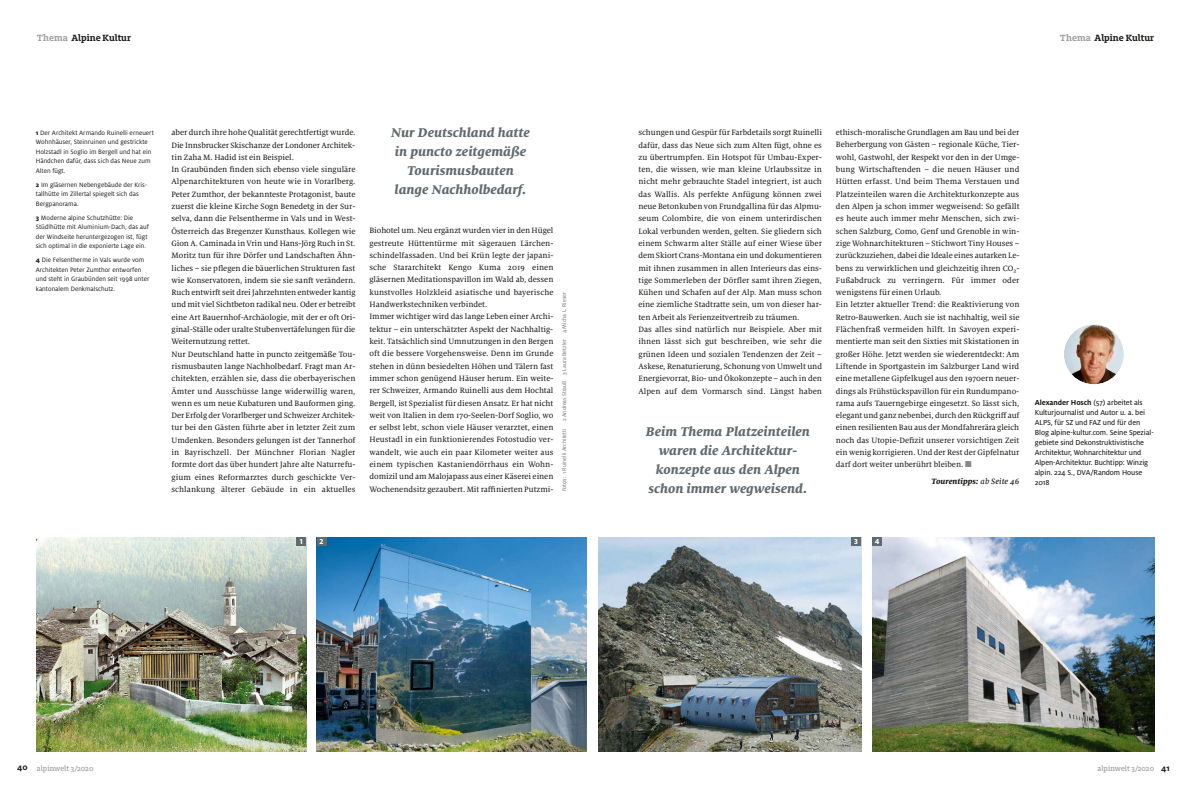
<style>
.page{position:relative;width:1191px;height:794px;background:#fff}
.page>*{position:absolute;margin:0;border:0;box-sizing:border-box;transform-origin:0 0}
.t1{font:italic 800 14px/19px "Milo Serif OT";color:#616a6e;text-align:center}
.t2{font:700 10px "Milo Slab OT";color:#1a1a18}
.t3{font:8.5px/12.3px "Milo Serif OT Text";letter-spacing:-.005em;color:#1a1a18}
.t4{font:italic 800 8.5px "Milo Serif OT";color:#1a1a18}
.t5{font:8px/10px "Milo OT Text";letter-spacing:-.01em;color:#1a1a18}
.t6{font:500 8px "Milo Slab OT";color:#9c9d9d}
.t7{font:800 8px "Milo OT";color:#fff}
.t8{font:7px/9.5px "Milo OT";color:#1a1a18}
.t9{font:6px "Milo OT";color:#6f6f6e}
.s1{color:#9c9d9d}
.s2{font-weight:800}
.s3{color:#878786}
.s4{font-family:"Milo Serif OT Text Ita";font-weight:400;font-style:normal}
.s5{font-weight:500}
.s6{font-family:"Milo OT";font-weight:700}
.s7{font-family:"Milo OT";font-weight:700;font-size:9px;color:#1a1a18}
</style>
<div class="page">
<img style="left:1064px;top:324px;width:60px;height:61px">
<img style="left:37px;top:537px;width:269px;height:215px">
<img style="left:317px;top:537px;width:269px;height:215px">
<img style="left:598px;top:537px;width:263px;height:215px">
<img style="left:872px;top:537px;width:282px;height:215px">
<div style="left:296px;top:537px;width:10px;height:9px;background:#616a6e"></div>
<div style="left:317px;top:537px;width:9px;height:9px;background:#616a6e"></div>
<div style="left:851px;top:537px;width:10px;height:9px;background:#616a6e"></div>
<div style="left:872px;top:537px;width:10px;height:9px;background:#616a6e"></div>
<p class="t2" style="left:37px;top:34px;width:96px"><span class="s1">Thema</span> Alpine Kultur</p>
<p class="t2" style="left:1060px;top:34px;width:96px"><span class="s1">Thema</span> Alpine Kultur</p>
<p class="t8" style="left:36px;top:128px;width:119px"><span class="s2">1</span> Der Architekt Armando Ruinelli erneuert Wohnhäuser, Steinruinen und gestrickte Holzstadl in Soglio im Bergell und hat ein Händchen dafür, dass sich das Neue zum Alten fügt.</p>
<p class="t8" style="left:36px;top:180px;width:113px"><span class="s2">2</span> Im gläsernen Nebengebäude der Kris&shy;tallhütte im Zillertal spiegelt sich das<br>Bergpanorama.</p>
<p class="t8" style="left:36px;top:213px;width:114px"><span class="s2">3</span> Moderne alpine Schutzhütte: Die Stüdlhütte mit Aluminium-Dach, das auf der Windseite heruntergezogen ist, fügt sich optimal in die exponierte Lage ein.</p>
<p class="t8" style="left:36px;top:255px;width:115px"><span class="s2">4</span> Die Felsentherme in Vals wurde vom Architekten Peter Zumthor entworfen und steht in Graubünden seit 1998 unter kantonalem Denkmalschutz.</p>
<p class="t3" style="left:171px;top:127px;width:185px">aber durch ihre hohe Qualität gerechtfertigt wurde.<br>Die Innsbrucker Skischanze der Londoner Architek&shy;tin Zaha M. Hadid ist ein Beispiel.<br>In Graubünden finden sich ebenso viele singuläre Alpenarchitekturen von heute wie in Vorarlberg.<br>Peter Zumthor, der bekannteste Protagonist, baute zuerst die kleine Kirche Sogn Benedetg in der Sur&shy;selva, dann die Felsentherme in Vals und in West-Österreich das Bregenzer Kunsthaus. Kollegen wie Gion A. Caminada in Vrin und Hans-Jörg Ruch in St.<br>Moritz tun für ihre Dörfer und Landschaften Ähn&shy;liches – sie pflegen die bäuerlichen Strukturen fast wie Konservatoren, indem sie sie sanft verändern.<br>Ruch entwirft seit drei Jahrzehnten entweder kantig und mit viel Sichtbeton radikal neu. Oder er betreibt eine Art Bauernhof-Archäologie, mit der er oft Ori&shy;ginal-Ställe oder uralte Stubenvertäfelungen für die Weiternutzung rettet.<br>Nur Deutschland hatte in puncto zeitgemäße Tou&shy;rismusbauten lange Nachholbedarf. Fragt man Ar&shy;chitekten, erzählen sie, dass die oberbayerischen Ämter und Ausschüsse lange widerwillig waren, wenn es um neue Kubaturen und Bauformen ging.<br>Der Erfolg der Vorarlberger und Schweizer Architek&shy;tur bei den Gästen führte aber in letzter Zeit zum Umdenken. Besonders gelungen ist der Tannerhof in Bayrischzell. Der Münchner Florian Nagler formte dort das über hundert Jahre alte Naturrefu&shy;gium eines Reformarztes durch geschickte Ver&shy;schlankung älterer Gebäude in ein aktuelles</p>
<h1 class="t1" style="left:391px;top:124px;width:140px">Nur Deutschland hatte in puncto zeitgemäße<br>Tourismusbauten lange Nachholbedarf.</h1>
<p class="t3" style="left:369px;top:225px;width:185px">Biohotel um. Neu ergänzt wurden vier in den Hügel gestreute Hüttentürme mit sägerauen Lärchen&shy;schindelfassaden. Und bei Krün legte der japani&shy;sche Stararchitekt Kengo Kuma 2019 einen gläsernen Meditationspavillon im Wald ab, dessen kunstvolles Holzkleid asiatische und bayerische Handwerkstechniken verbindet.<br>Immer wichtiger wird das lange Leben einer Archi&shy;tektur – ein unterschätzter Aspekt der Nachhaltig&shy;keit. Tatsächlich sind Umnutzungen in den Bergen oft die bessere Vorgehensweise. Denn im Grunde stehen in dünn besiedelten Höhen und Tälern fast immer schon genügend Häuser herum. Ein weite&shy;rer Schweizer, Armando Ruinelli aus dem Hochtal Bergell, ist Spezialist für diesen Ansatz. Er hat nicht weit von Italien in dem 170-Seelen-Dorf Soglio, wo er selbst lebt, schon viele Häuser verarztet, einen Heustadl in ein funktionierendes Fotostudio ver&shy;wandelt, wie auch ein paar Kilometer weiter aus einem typischen Kastaniendörrhaus ein Wohn&shy;domizil und am Malojapass aus einer Käserei einen Wochenendsitz gezaubert. Mit raffinierten Putzmi-</p>
<p class="t9" style="left:562px;top:491px;width:201px;rotate:-90deg">Fotos: 1 Ruinelli Architetti 2 Andreas Strauß 3 Laura Betzler 4 Micha L. Rieser</p>
<p class="t3" style="left:638px;top:127px;width:185px">schungen und Gespür für Farbdetails sorgt Ruinelli dafür, dass das Neue sich zum Alten fügt, ohne es zu übertrumpfen. Ein Hotspot für Umbau-Exper&shy;ten, die wissen, wie man kleine Urlaubssitze in nicht mehr gebrauchte Stadel integriert, ist auch das Wallis. Als perfekte Anfügung können zwei neue Betonkuben von Frundgallina für das Alpmu&shy;seum Colombire, die von einem unterirdischen Lokal verbunden werden, gelten. Sie gliedern sich einem Schwarm alter Ställe auf einer Wiese über dem Skiort Crans-Montana ein und dokumentieren mit ihnen zusammen in allen Interieurs das eins&shy;tige Sommerleben der Dörfler samt ihren Ziegen, Kühen und Schafen auf der Alp. Man muss schon eine ziemliche Stadtratte sein, um von dieser har&shy;ten Arbeit als Ferienzeitvertreib zu träumen.<br>Das alles sind natürlich nur Beispiele. Aber mit ihnen lässt sich gut beschreiben, wie sehr die grünen Ideen und sozialen Tendenzen der Zeit – Askese, Renaturierung, Schonung von Umwelt und Energievorrat, Bio- und Ökokonzepte – auch in den Alpen auf dem Vormarsch sind. Längst haben</p>
<p class="t3" style="left:836px;top:127px;width:185px">ethisch-moralische Grundlagen am Bau und bei der Beherbergung von Gästen – regionale Küche, Tier&shy;wohl, Gastwohl, der Respekt vor den in der Umge&shy;bung Wirtschaftenden – die neuen Häuser und Hütten erfasst. Und beim Thema Verstauen und Platzeinteilen waren die Architekturkonzepte aus den Alpen ja schon immer wegweisend: So gefällt es heute auch immer mehr Menschen, sich zwi&shy;schen Salzburg, Como, Genf und Grenoble in win&shy;zige Wohnarchitekturen – Stichwort Tiny Houses – zurückzuziehen, dabei die Ideale eines autarken Le&shy;bens zu verwirklichen und gleichzeitig ihren CO₂- Fußabdruck zu verringern. Für immer oder wenigstens für einen Urlaub.<br>Ein letzter aktueller Trend: die Reaktivierung von Retro-Bauwerken. Auch sie ist nachhaltig, weil sie Flächenfraß vermeiden hilft. In Savoyen experi&shy;mentierte man seit den Sixties mit Skistationen in großer Höhe. Jetzt werden sie wiederentdeckt: Am Liftende in Sportgastein im Salzburger Land wird eine metallene Gipfelkugel aus den 1970ern neuer&shy;dings als Frühstückspavillon für ein Rundumpano&shy;rama aufs Tauerngebirge eingesetzt. So lässt sich, elegant und ganz nebenbei, durch den Rückgriff auf einen resilienten Bau aus der Mondfahrerära gleich noch das Utopie-Defizit unserer vorsichtigen Zeit ein wenig korrigieren. Und der Rest der Gipfelnatur darf dort weiter unberührt bleiben. <span class="s3">■</span></p>
<p class="t4" style="left:931px;top:478px;width:89px">Tourentipps: <span class="s4">ab</span> <span class="s5">Seite 46</span></p>
<h1 class="t1" style="left:646px;top:423px;width:165px">Beim Thema Platzeinteilen waren die Architektur&shy;konzepte aus den Alpen schon immer wegweisend.</h1>
<p class="t5" style="left:1034px;top:398px;width:121px"><span class="s6">Alexander Hosch</span> (57) arbeitet als<br>Kulturjournalist und Autor u. a. bei<br>ALPS, für SZ und FAZ und für den<br>Blog alpine-kultur.com. Seine Spezial&shy;gebiete sind Dekonstruktivistische<br>Architektur, Wohnarchitektur und<br>Alpen-Architektur. Buchtipp: Winzig alpin. 224 S., DVA/Random House<br>2018</p>
<p class="t7" style="left:300px;top:538px;width:5px">1</p>
<p class="t7" style="left:320px;top:538px;width:5px">2</p>
<p class="t7" style="left:854px;top:538px;width:5px">3</p>
<p class="t7" style="left:874px;top:538px;width:6px">4</p>
<p class="t6" style="left:17px;top:766px;width:78px"><span class="s7">40</span> alpinwelt 3/2020</p>
<p class="t6" style="left:1097px;top:766px;width:74px">alpinwelt 3/2020 <span class="s7">41</span></p>
</div>
